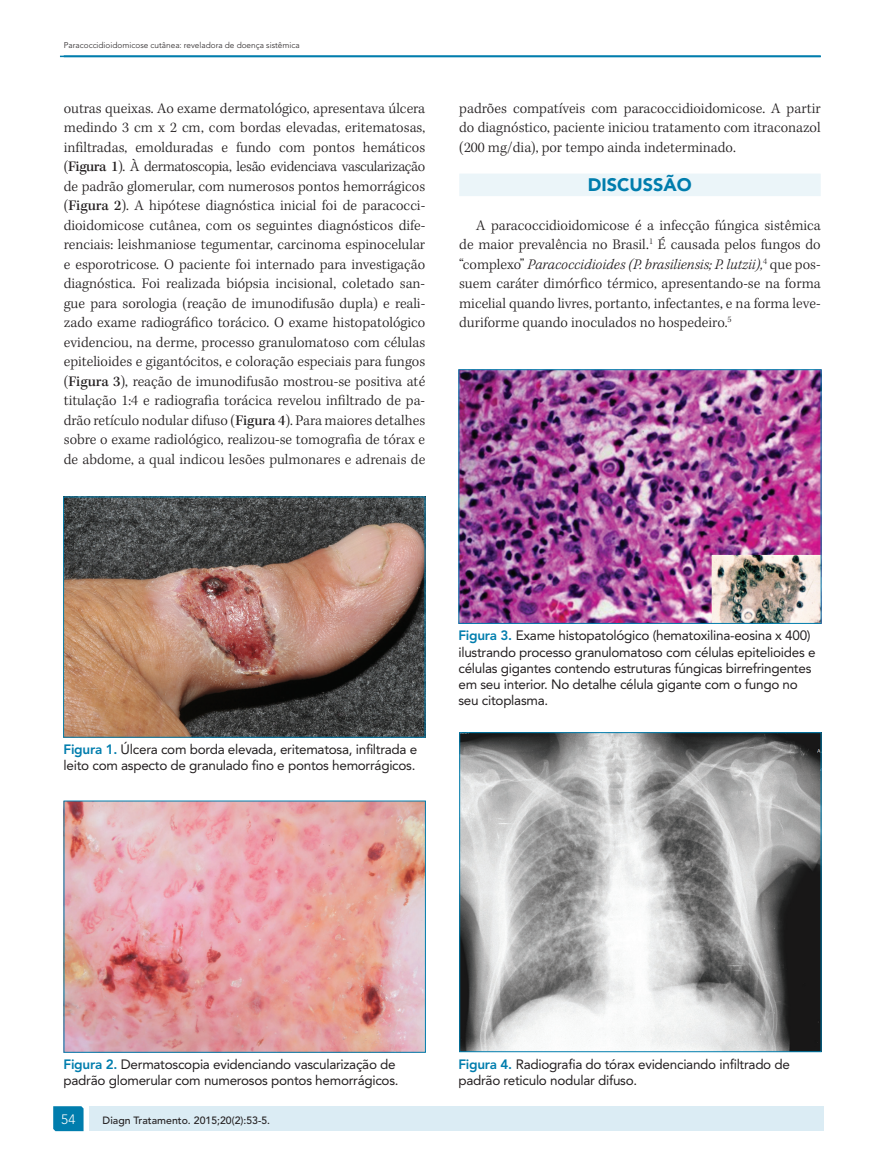
<style>
.page{position:relative;width:893px;height:1170px;background:#fff}
.page>*{position:absolute;margin:0;border:0;box-sizing:border-box;transform-origin:0 0}
.t1{font:900 18px "Avenir LT Std";color:#007dad}
.t2{font:300 15px/19.5px "Kepler Std";color:#231f20;text-align:justify}
.t3{font:13.5px/16.2px "Avenir LT Std";letter-spacing:-.02em;color:#231f20}
.t4{font:300 13.5px "Avenir LT Std";color:#fff}
.t5{font:500 10.5px "Avenir LT Std";color:#231f20}
.t6{font:300 8.25px "Avenir LT Std";color:#231f20}
.s1{font-weight:500}
.s2{font-style:italic}
.s3{font-weight:800;color:#007dad}
</style>
<div class="page">
<div style="left:459px;top:173px;width:362px;height:23px;background:#ebf5f9"></div>
<img style="left:460px;top:371px;width:359px;height:250px">
<div style="left:458px;top:369px;width:363px;height:254px;border:1px solid #007dad"></div>
<img style="left:65px;top:498px;width:358px;height:237px">
<div style="left:63px;top:496px;width:362px;height:241px;border:1px solid #007dad"></div>
<img style="left:66px;top:802px;width:358px;height:248px">
<img style="left:461px;top:734px;width:358px;height:315px">
<div style="left:459px;top:732px;width:362px;height:319px;border:1px solid #007dad"></div>
<hr style="left:60px;top:56px;width:761px;height:1px;background:#007dad">
<svg style="left:53px;top:1106px;width:31px;height:24px"></svg>
<div style="left:89px;top:1106px;width:735px;height:24px;background:#dbecf4"></div>
<p class="t6" style="left:64px;top:40px;width:237px">Paracoccidioidomicose cutânea: reveladora de doença sistêmica</p>
<p class="t2" style="left:64px;top:99px;width:363px">outras queixas. Ao exame dermatológico, apresentava úlcera medindo 3 cm x 2 cm, com bordas elevadas, eritematosas, infiltradas, emolduradas e fundo com pontos hemáticos (<span class="s1">Figura 1</span>). À dermatoscopia, lesão evidenciava vascularização de padrão glomerular, com numerosos pontos hemorrágicos (<span class="s1">Figura 2</span>). A hipótese diagnóstica inicial foi de paracocci&shy;dioidomicose cutânea, com os seguintes diagnósticos dife&shy;renciais: leishmaniose tegumentar, carcinoma espinocelular e esporotricose. O paciente foi internado para investigação diagnóstica. Foi realizada biópsia incisional, coletado san&shy;gue para sorologia (reação de imunodifusão dupla) e reali&shy;zado exame radiográfico torácico. O exame histopatológico evidenciou, na derme, processo granulomatoso com células epitelioides e gigantócitos, e coloração especiais para fungos (<span class="s1">Figura 3</span>), reação de imunodifusão mostrou-se positiva até titulação 1:4 e radiografia torácica revelou infiltrado de pa&shy;drão retículo nodular difuso (<span class="s1">Figura 4</span>). Para maiores detalhes sobre o exame radiológico, realizou-se tomografia de tórax e de abdome, a qual indicou lesões pulmonares e adrenais de</p>
<p class="t2" style="left:459px;top:99px;width:363px">padrões compatíveis com paracoccidioidomicose. A partir do diagnóstico, paciente iniciou tratamento com itraconazol (200 mg/dia), por tempo ainda indeterminado.</p>
<p class="t1" style="left:588px;top:173px;width:105px">DISCUSSÃO</p>
<p class="t2" style="left:459px;top:216px;width:363px;text-indent:17px">A paracoccidioidomicose é a infecção fúngica sistêmica de maior prevalência no Brasil.<sup>1</sup> É causada pelos fungos do “complexo” <span class="s2">Paracoccidioides (P. brasiliensis; P. lutzii),</span><sup>4</sup> que pos&shy;suem caráter dimórfico térmico, apresentando-se na forma micelial quando livres, portanto, infectantes, e na forma leve&shy;duriforme quando inoculados no hospedeiro.<sup>5</sup></p>
<p class="t3" style="left:64px;top:741px;width:355px"><span class="s3">Figura 1.</span> Úlcera com borda elevada, eritematosa, infiltrada e leito com aspecto de granulado fino e pontos hemorrágicos.</p>
<p class="t3" style="left:458px;top:627px;width:359px"><span class="s3">Figura 3.</span> Exame histopatológico (hematoxilina-eosina x 400) ilustrando processo granulomatoso com células epitelioides e células gigantes contendo estruturas fúngicas birrefringentes em seu interior. No detalhe célula gigante com o fungo no seu citoplasma.</p>
<p class="t3" style="left:64px;top:1056px;width:337px"><span class="s3">Figura 2.</span> Dermatoscopia evidenciando vascularização de padrão glomerular com numerosos pontos hemorrágicos.</p>
<p class="t3" style="left:458px;top:1055px;width:333px"><span class="s3">Figura 4.</span> Radiografia do tórax evidenciando infiltrado de padrão reticulo nodular difuso.</p>
<p class="t4" style="left:61px;top:1111px;width:16px">54</p>
<p class="t5" style="left:103px;top:1114px;width:169px">Diagn Tratamento. 2015;20(2):53-5.</p>
</div>
